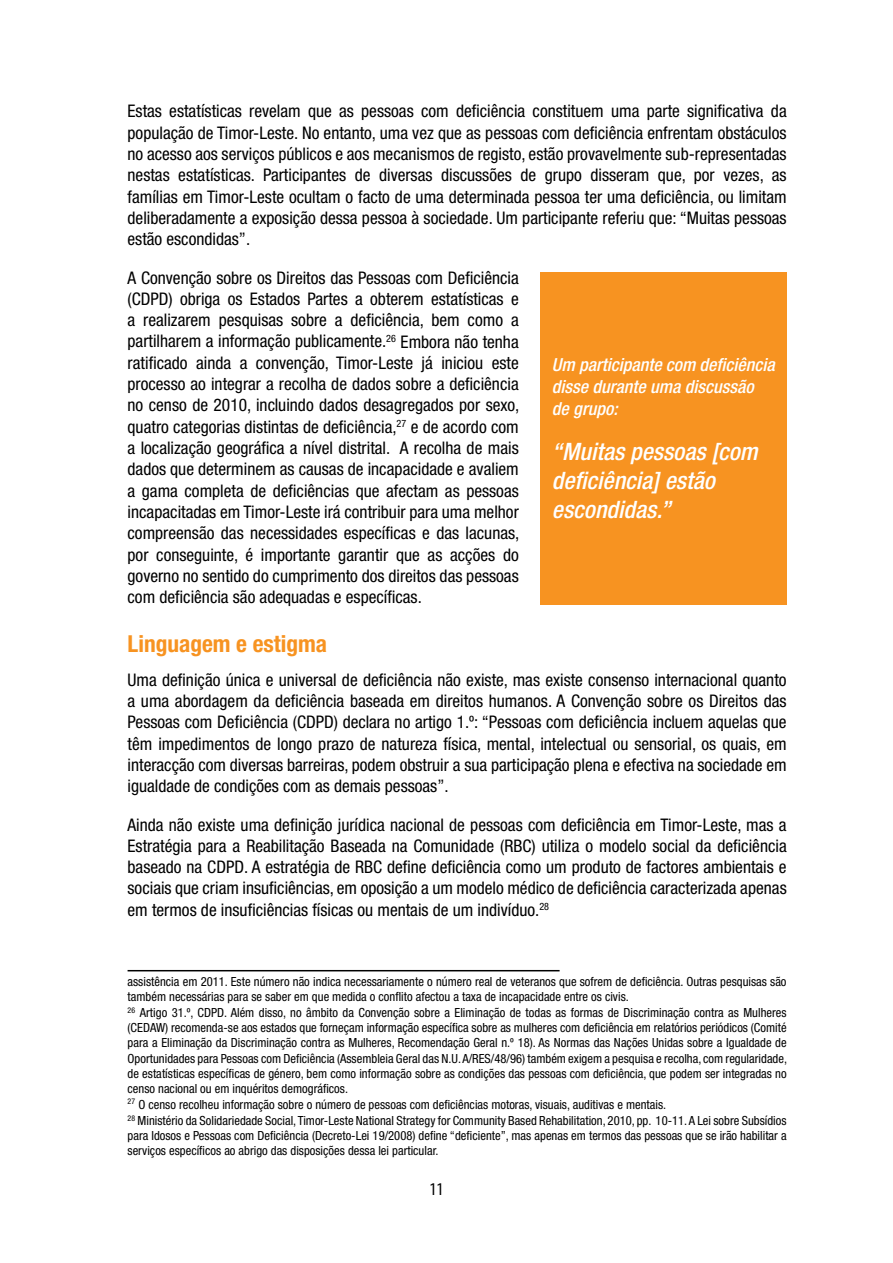
<style>
.page{position:relative;width:893px;height:1263px;background:#fff}
.page>*{position:absolute;margin:0;border:0;box-sizing:border-box;transform-origin:0 0}
.t1{font:italic 500 condensed 24px/28.8px "Helvetica Neue LT Std";color:#fff}
.t2{font:700 condensed 23.4px "Helvetica Neue LT Std";color:#f79321}
.t3{font:italic 500 condensed 18px/21.6px "Helvetica Neue LT Std";color:#fff}
.t4{font:condensed 18px "Myriad Pro";color:#000}
.t5{font:condensed 17.4px/21.3px "Helvetica Neue LT Std";color:#000;text-align:justify}
.t6{font:condensed 12.6px/15.5px "Helvetica Neue LT Std";color:#000}
</style>
<div class="page">
<hr style="left:128px;top:970px;width:432px;height:1px;background:#000">
<div style="left:540px;top:272px;width:247px;height:333px;background:#f79321"></div>
<p class="t5" style="left:128px;top:101px;width:661px">Estas estatísticas revelam que as pessoas com deficiência constituem uma parte significativa da população de Timor-Leste. No entanto, uma vez que as pessoas com deficiência enfrentam obstáculos no acesso aos serviços públicos e aos mecanismos de registo, estão provavelmente sub-representadas nestas estatísticas. Participantes de diversas discussões de grupo disseram que, por vezes, as famílias em Timor-Leste ocultam o facto de uma determinada pessoa ter uma deficiência, ou limitam deliberadamente a exposição dessa pessoa à sociedade. Um participante referiu que: “Muitas pessoas estão escondidas”.</p>
<p class="t5" style="left:128px;top:267px;width:393px">A Convenção sobre os Direitos das Pessoas com Deficiência (CDPD) obriga os Estados Partes a obterem estatísticas e a realizarem pesquisas sobre a deficiência, bem como a partilharem a informação publicamente.<sup>26</sup> Embora não tenha ratificado ainda a convenção, Timor-Leste já iniciou este processo ao integrar a recolha de dados sobre a deficiência no censo de 2010, incluindo dados desagregados por sexo, quatro categorias distintas de deficiência,<sup>27</sup> e de acordo com a localização geográfica a nível distrital. A recolha de mais dados que determinem as causas de incapacidade e avaliem a gama completa de deficiências que afectam as pessoas incapacitadas em Timor-Leste irá contribuir para uma melhor compreensão das necessidades específicas e das lacunas, por conseguinte, é importante garantir que as acções do governo no sentido do cumprimento dos direitos das pessoas com deficiência são adequadas e específicas.</p>
<h2 class="t2" style="left:128px;top:629px;width:201px">Linguagem e estigma</h2>
<p class="t5" style="left:128px;top:669px;width:661px">Uma definição única e universal de deficiência não existe, mas existe consenso internacional quanto a uma abordagem da deficiência baseada em direitos humanos. A Convenção sobre os Direitos das Pessoas com Deficiência (CDPD) declara no artigo 1.º: “Pessoas com deficiência incluem aquelas que têm impedimentos de longo prazo de natureza física, mental, intelectual ou sensorial, os quais, em interacção com diversas barreiras, podem obstruir a sua participação plena e efectiva na sociedade em igualdade de condições com as demais pessoas”.</p>
<p class="t5" style="left:128px;top:813px;width:661px">Ainda não existe uma definição jurídica nacional de pessoas com deficiência em Timor-Leste, mas a Estratégia para a Reabilitação Baseada na Comunidade (RBC) utiliza o modelo social da deficiência baseado na CDPD. A estratégia de RBC define deficiência como um produto de factores ambientais e sociais que criam insuficiências, em oposição a um modelo médico de deficiência caracterizada apenas em termos de insuficiências físicas ou mentais de um indivíduo.<sup>28</sup></p>
<p class="t3" style="left:552px;top:355px;width:224px">Um participante com deficiência disse durante uma discussão de grupo:</p>
<h1 class="t1" style="left:552px;top:438px;width:207px">“Muitas pessoas [com deficiência] estão escondidas.”</h1>
<p class="t6" style="left:128px;top:973px;width:661px">assistência em 2011. Este número não indica necessariamente o número real de veteranos que sofrem de deficiência. Outras pesquisas são também necessárias para se saber em que medida o conflito afectou a taxa de incapacidade entre os civis.<br><sup>26</sup> Artigo 31.º, CDPD. Além disso, no âmbito da Convenção sobre a Eliminação de todas as formas de Discriminação contra as Mulheres (CEDAW) recomenda-se aos estados que forneçam informação específica sobre as mulheres com deficiência em relatórios periódicos (Comité para a Eliminação da Discriminação contra as Mulheres, Recomendação Geral n.º 18). As Normas das Nações Unidas sobre a Igualdade de Oportunidades para Pessoas com Deficiência (Assembleia Geral das N.U. A/RES/48/96) também exigem a pesquisa e recolha, com regularidade, de estatísticas específicas de género, bem como informação sobre as condições das pessoas com deficiência, que podem ser integradas no censo nacional ou em inquéritos demográficos.<br><sup>27</sup> O censo recolheu informação sobre o número de pessoas com deficiências motoras, visuais, auditivas e mentais.<br><sup>28</sup> Ministério da Solidariedade Social, Timor-Leste National Strategy for Community Based Rehabilitation, 2010, pp. 10-11. A Lei sobre Subsídios para Idosos e Pessoas com Deficiência (Decreto-Lei 19/2008) define “deficiente”, mas apenas em termos das pessoas que se irão habilitar a serviços específicos ao abrigo das disposições dessa lei particular.</p>
<p class="t4" style="left:430px;top:1178px;width:15px">11</p>
</div>
